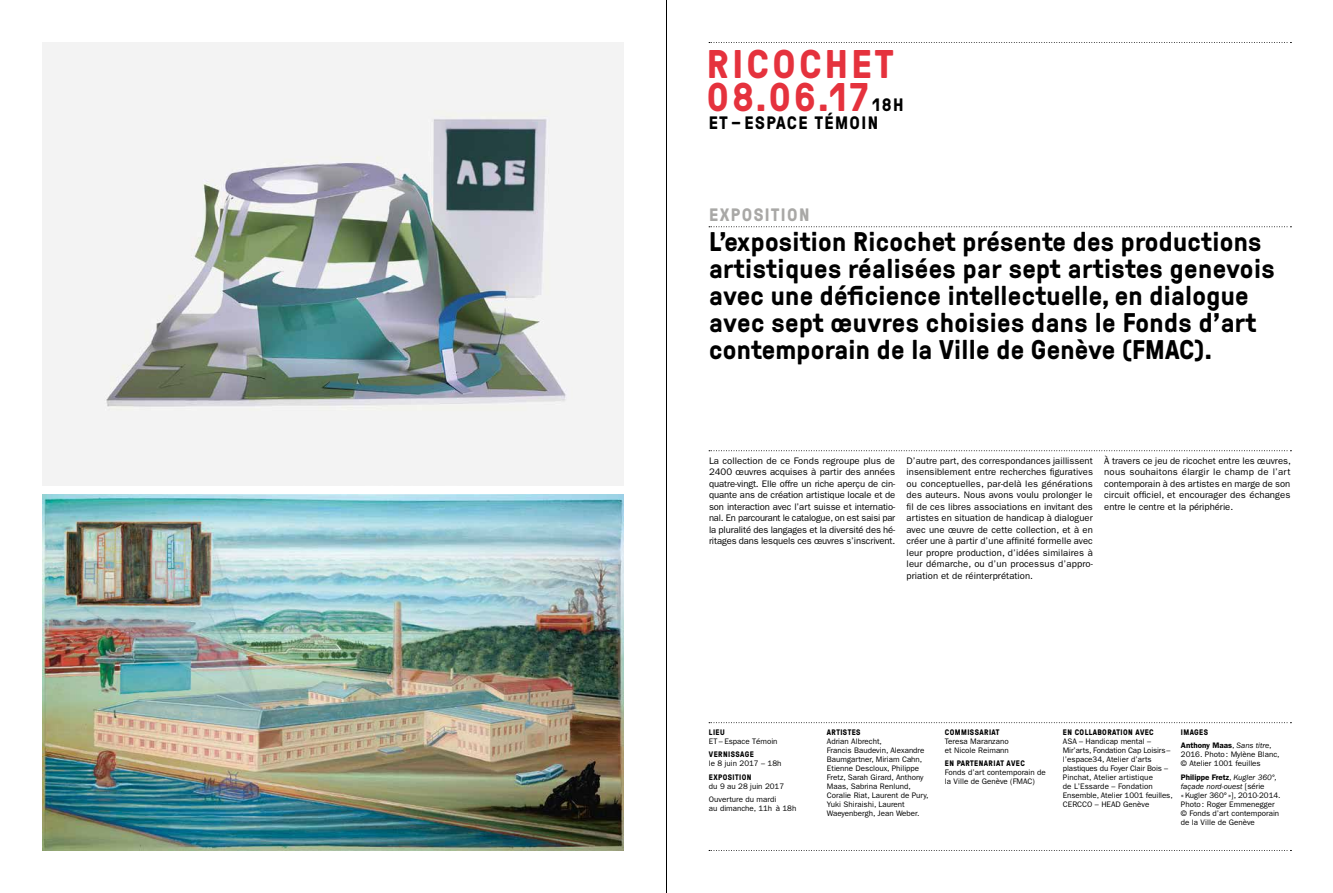
<style>
.page{position:relative;width:1333px;height:893px;background:#fff}
.page>*{position:absolute;margin:0;border:0;box-sizing:border-box;transform-origin:0 0}
.t1{font:700 40px/33px "GT Pressura";letter-spacing:.08em;color:#e5323d}
.t2{font:700 27px/27px "GT Pressura";letter-spacing:.01em;color:#000}
.t3{font:700 18px/18px "GT Pressura";letter-spacing:.08em;color:#000}
.t4{font:700 18px "GT Pressura";letter-spacing:.08em;color:#a9a8a6}
.t5{font:9.5px/11.5px "Franklin Gothic";color:#000;text-align:justify}
.t6{font:8px/9px "Franklin Gothic";color:#000}
.t7{font:700 8px "GT Pressura";letter-spacing:.05em;color:#000}
.s1{font-weight:600}
.s2{font-style:italic}
</style>
<div class="page">
<hr style="left:666px;top:0;width:1px;height:893px;background:#000">
<img style="left:43px;top:43px;width:581px;height:443px">
<img style="left:43px;top:494px;width:581px;height:356px">
<svg style="left:709px;top:226px;width:582px;height:1px"></svg>
<svg style="left:709px;top:42px;width:582px;height:1px"></svg>
<svg style="left:709px;top:450px;width:582px;height:1px"></svg>
<svg style="left:709px;top:850px;width:582px;height:1px"></svg>
<svg style="left:709px;top:722px;width:582px;height:1px"></svg>
<h1 class="t1" style="left:707px;top:46px;width:188px">RICOCHET<br>08.06.17</h1>
<h3 class="t3" style="left:709px;top:95px;width:196px;text-indent:164px">18H<br>ET – ESPACE TÉMOIN</h3>
<h3 class="t4" style="left:709px;top:202px;width:102px">EXPOSITION</h3>
<p class="t2" style="left:709px;top:227px;width:567px">L’exposition Ricochet présente des productions artistiques réalisées par sept artistes genevois avec une déficience intellectuelle, en dialogue avec sept œuvres choisies dans le Fonds d’art contemporain de la Ville de Genève (FMAC).</p>
<p class="t5" style="left:709px;top:455px;width:188px">La collection de ce Fonds regroupe plus de 2400 œuvres acquises à partir des années quatre-vingt. Elle offre un riche aperçu de cin&shy;quante ans de création artistique locale et de son interaction avec l’art suisse et internatio&shy;nal. En parcourant le catalogue, on est saisi par la pluralité des langages et la diversité des hé&shy;ritages dans lesquels ces œuvres s’inscrivent.</p>
<p class="t5" style="left:906px;top:455px;width:188px">D’autre part, des correspondances jaillissent insensiblement entre recherches figuratives ou conceptuelles, par-delà les générations des auteurs. Nous avons voulu prolonger le fil de ces libres associations en invitant des artistes en situation de handicap à dialoguer avec une œuvre de cette collection, et à en créer une à partir d’une affinité formelle avec leur propre production, d’idées similaires à leur démarche, ou d’un processus d’appro&shy;priation et de réinterprétation.</p>
<p class="t5" style="left:1104px;top:455px;width:188px">À travers ce jeu de ricochet entre les œuvres, nous souhaitons élargir le champ de l’art contemporain à des artistes en marge de son circuit officiel, et encourager des échanges entre le centre et la périphérie.</p>
<p class="t7" style="left:709px;top:726px;width:17px">LIEU</p>
<p class="t6" style="left:709px;top:736px;width:70px">ET – Espace Témoin</p>
<p class="t7" style="left:709px;top:748px;width:46px">VERNISSAGE</p>
<p class="t6" style="left:709px;top:759px;width:74px">le 8 juin 2017 – 18h</p>
<p class="t7" style="left:709px;top:771px;width:44px">EXPOSITION</p>
<p class="t6" style="left:709px;top:779px;width:77px;line-height:13.5px">du 9 au 28 juin 2017<br>Ouverture du mardi</p>
<p class="t6" style="left:709px;top:804px;width:89px">au dimanche, 11h à 18h</p>
<p class="t7" style="left:827px;top:726px;width:35px">ARTISTES</p>
<p class="t6" style="left:827px;top:736px;width:103px">Adrian Albrecht,<br>Francis Baudevin, Alexandre<br>Baumgartner, Miriam Cahn,<br>Etienne Descloux, Philippe<br>Fretz, Sarah Girard, Anthony<br>Maas, Sabrina Renlund,<br>Coralie Riat, Laurent de Pury,<br>Yuki Shiraishi, Laurent<br>Waeyenbergh, Jean Weber.</p>
<p class="t7" style="left:944px;top:726px;width:56px">COMMISSARIAT</p>
<p class="t6" style="left:944px;top:736px;width:65px">Teresa Maranzano et Nicole Reimann</p>
<p class="t7" style="left:944px;top:757px;width:81px">EN PARTENARIAT AVEC</p>
<p class="t6" style="left:944px;top:768px;width:102px">Fonds d’art contemporain de la Ville de Genève (FMAC)</p>
<p class="t7" style="left:1062px;top:726px;width:92px">EN COLLABORATION AVEC</p>
<p class="t6" style="left:1062px;top:736px;width:111px">ASA – Handicap mental –<br>Mir’arts, Fondation Cap Loisirs– l’espace34, Atelier d’arts plastiques du Foyer Clair Bois –<br>Pinchat, Atelier artistique<br>de L’Essarde – Fondation<br>Ensemble, Atelier 1001 feuilles,<br>CERCCO – HEAD Genève</p>
<p class="t7" style="left:1180px;top:726px;width:29px">IMAGES</p>
<p class="t6" style="left:1180px;top:741px;width:100px"><span class="s1">Anthony Maas</span>, <span class="s2">Sans titre</span>,<br>2016. Photo: Mylène Blanc, © Atelier 1001 feuilles</p>
<p class="t6" style="left:1180px;top:772px;width:101px"><span class="s1">Philippe Fretz</span>, <span class="s2">Kugler 360°, façade nord-ouest</span> [série «Kugler 360° »], 2010-2014.<br>Photo: Roger Emmenegger © Fonds d’art contemporain de la Ville de Genève</p>
</div>
